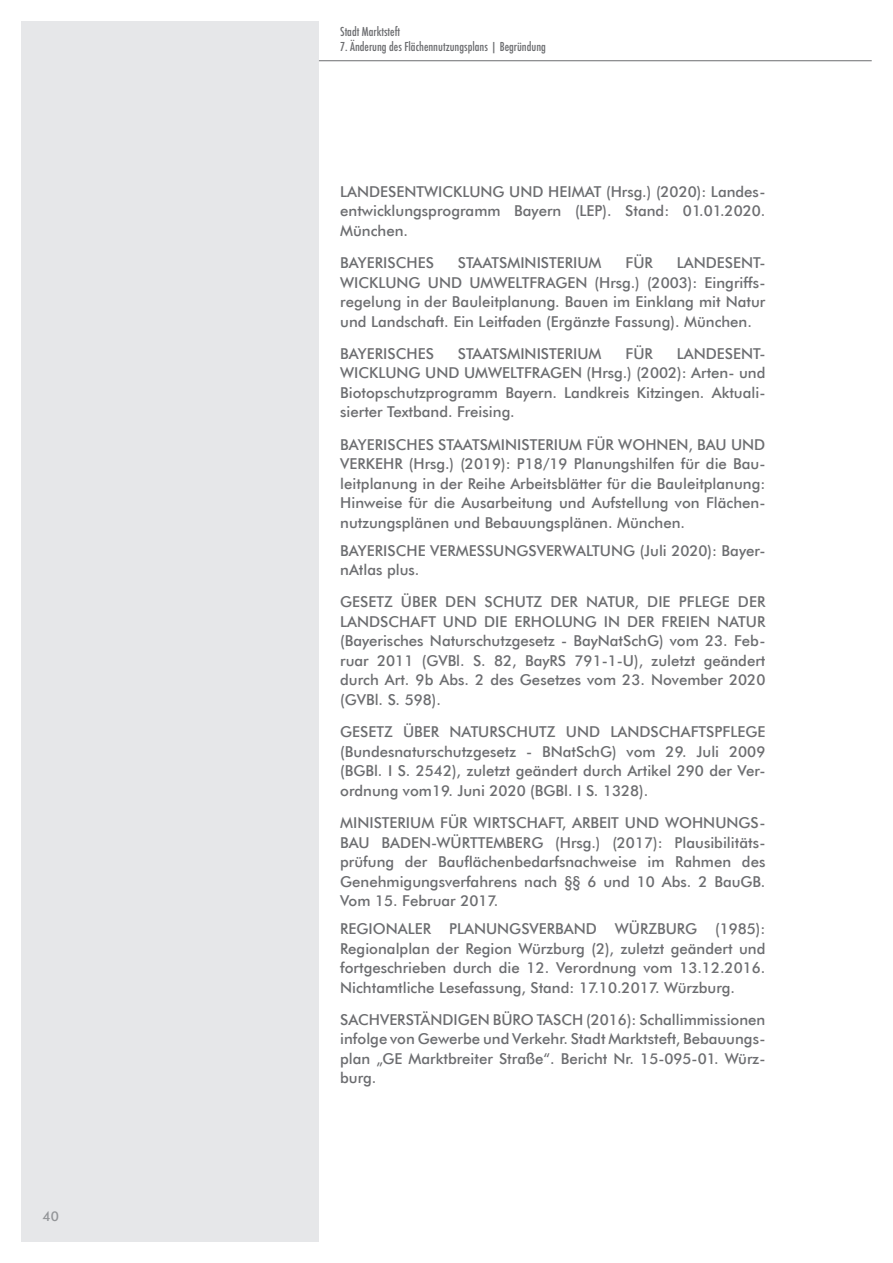
<style>
.page{position:relative;width:893px;height:1263px;background:#fff}
.page>*{position:absolute;margin:0;border:0;box-sizing:border-box;transform-origin:0 0}
.t1{font:500 15px/19.5px "Futura BT";color:#6c6d70;text-align:justify}
.t2{font:500 13.5px "Futura BT";color:#939598}
.t3{font:500 condensed 12px "Futura";color:#6c6d70}
</style>
<div class="page">
<div style="left:21px;top:21px;width:298px;height:1221px;background:#e6e7e9"></div>
<hr style="left:319px;top:60px;width:553px;height:1px;background:#6c6d70">
<p class="t2" style="left:43px;top:1207px;width:18px">40</p>
<p class="t3" style="left:340px;top:24px;width:62px">Stadt Marktsteft</p>
<p class="t3" style="left:340px;top:39px;width:207px">7. Änderung des Flächennutzungsplans | Begründung</p>
<p class="t1" style="left:340px;top:182px;width:427px">LANDESENTWICKLUNG UND HEIMAT (Hrsg.) (2020): Landes&shy;entwicklungsprogramm Bayern (LEP). Stand: 01.01.2020.<br>München.</p>
<p class="t1" style="left:340px;top:253px;width:95px">BAYERISCHES</p>
<p class="t1" style="left:458px;top:253px;width:145px">STAATSMINISTERIUM</p>
<p class="t1" style="left:625px;top:253px;width:29px">FÜR</p>
<p class="t1" style="left:340px;top:253px;width:427px;text-indent:337px">LANDESENT-WICKLUNG UND UMWELTFRAGEN (Hrsg.) (2003): Eingriffs&shy;regelung in der Bauleitplanung. Bauen im Einklang mit Natur und Landschaft. Ein Leitfaden (Ergänzte Fassung). München.</p>
<p class="t1" style="left:340px;top:344px;width:95px">BAYERISCHES</p>
<p class="t1" style="left:458px;top:344px;width:145px">STAATSMINISTERIUM</p>
<p class="t1" style="left:625px;top:344px;width:29px">FÜR</p>
<p class="t1" style="left:340px;top:344px;width:427px;text-indent:337px">LANDESENT-WICKLUNG UND UMWELTFRAGEN (Hrsg.) (2002): Arten- und Biotopschutzprogramm Bayern. Landkreis Kitzingen. Aktuali&shy;sierter Textband. Freising.</p>
<p class="t1" style="left:340px;top:434px;width:427px">BAYERISCHES STAATSMINISTERIUM FÜR WOHNEN, BAU UND VERKEHR (Hrsg.) (2019): P18/19 Planungshilfen für die Bau&shy;leitplanung in der Reihe Arbeitsblätter für die Bauleitplanung:<br>Hinweise für die Ausarbeitung und Aufstellung von Flächen&shy;nutzungsplänen und Bebauungsplänen. München.</p>
<p class="t1" style="left:340px;top:540px;width:427px">BAYERISCHE VERMESSUNGSVERWALTUNG (Juli 2020): Bayer&shy;nAtlas plus.</p>
<p class="t1" style="left:340px;top:592px;width:427px">GESETZ ÜBER DEN SCHUTZ DER NATUR, DIE PFLEGE DER LANDSCHAFT UND DIE ERHOLUNG IN DER FREIEN NATUR (Bayerisches Naturschutzgesetz - BayNatSchG) vom 23. Feb&shy;ruar 2011 (GVBl. S. 82, BayRS 791-1-U), zuletzt geändert durch Art. 9b Abs. 2 des Gesetzes vom 23. November 2020 (GVBl. S. 598).</p>
<p class="t1" style="left:340px;top:722px;width:427px">GESETZ ÜBER NATURSCHUTZ UND LANDSCHAFTSPFLEGE (Bundesnaturschutzgesetz - BNatSchG) vom 29. Juli 2009 (BGBl. I S. 2542), zuletzt geändert durch Artikel 290 der Ver&shy;ordnung vom19. Juni 2020 (BGBl. I S. 1328).</p>
<p class="t1" style="left:340px;top:813px;width:427px">MINISTERIUM FÜR WIRTSCHAFT, ARBEIT UND WOHNUNGS-BAU BADEN-WÜRTTEMBERG (Hrsg.) (2017): Plausibilitäts&shy;prüfung der Bauflächenbedarfsnachweise im Rahmen des Genehmigungsverfahrens nach §§ 6 und 10 Abs. 2 BauGB.<br>Vom 15. Februar 2017.</p>
<p class="t1" style="left:340px;top:919px;width:427px">REGIONALER PLANUNGSVERBAND WÜRZBURG (1985):<br>Regionalplan der Region Würzburg (2), zuletzt geändert und fortgeschrieben durch die 12. Verordnung vom 13.12.2016.<br>Nichtamtliche Lesefassung, Stand: 17.10.2017. Würzburg.</p>
<p class="t1" style="left:340px;top:1009px;width:427px">SACHVERSTÄNDIGEN BÜRO TASCH (2016): Schallimmissionen infolge von Gewerbe und Verkehr. Stadt Marktsteft, Bebauungs&shy;plan „GE Marktbreiter Straße“. Bericht Nr. 15-095-01. Würz&shy;burg.</p>
</div>
